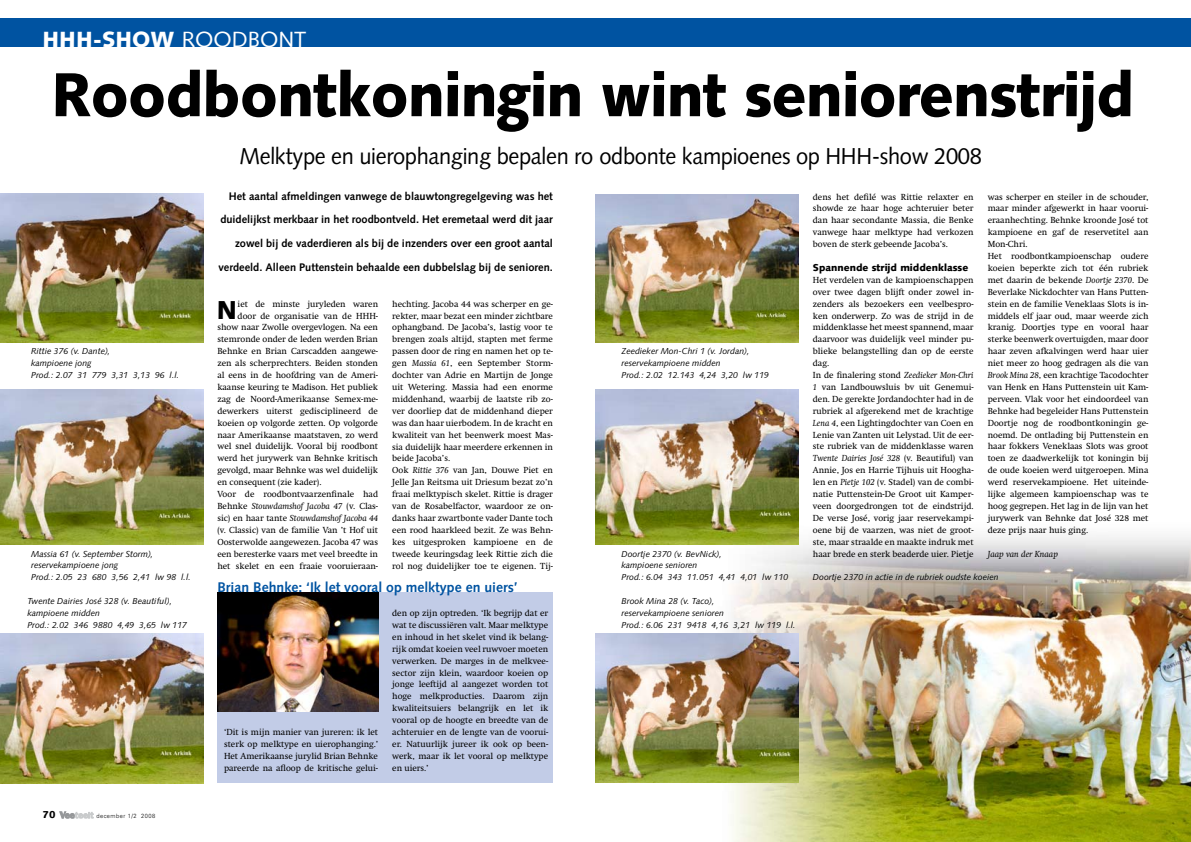
<style>
.page{position:relative;width:1191px;height:842px;background:#fff}
.page>*{position:absolute;margin:0;border:0;box-sizing:border-box;transform-origin:0 0}
.t1{font:900 62px "Syntax";letter-spacing:-.015em;color:#000;scale:.95 1}
.t2{font:900 25.9px "Syntax";color:#000}
.t3{font:23px "Syntax";letter-spacing:-.015em;color:#000;scale:.95 1}
.t4{font:900 22px "Syntax";color:#fff}
.t5{font:700 14px "Syntax";color:#0053a1}
.t6{font:700 11px/23.8px "Syntax";color:#000;text-align:right}
.t7{font:900 10px "Syntax";color:#000}
.t8{font:8.7px/11.9px "Swift";color:#000}
.t9{font:italic 8.7px/11.9px "Syntax";color:#000}
.t10{font:italic 8.7px "Swift";color:#000}
.t11{font:300 6px "Univers";letter-spacing:.08em;color:#000;scale:.95 1}
.s1{font-weight:400}
.s2{font-style:italic}
.s3{font-style:normal}
</style>
<div class="page">
<svg style="left:59px;top:811px;width:35px;height:8px"></svg>
<img style="left:731px;top:492px;width:460px;height:350px">
<div style="left:0;top:19px;width:1191px;height:28px;background:#0053a1"></div>
<img style="left:595px;top:194px;width:203px;height:149px">
<img style="left:595px;top:390px;width:203px;height:155px">
<img style="left:0;top:633px;width:203px;height:150px">
<img style="left:0;top:193px;width:203px;height:149px">
<img style="left:0;top:390px;width:203px;height:155px">
<img style="left:595px;top:633px;width:203px;height:150px">
<div style="left:217px;top:592px;width:336px;height:191px;background:#c2cce7"></div>
<img style="left:217px;top:592px;width:161px;height:119px">
<h3 class="t4" style="left:43px;top:26px;width:265px">HHH-show <span class="s1">roodbont</span></h3>
<h1 class="t1" style="left:51px;top:58px;width:1141px">Roodbontkoningin wint seniorenstrijd</h1>
<h3 class="t3" style="left:239px;top:142px;width:783px">Melktype en uierophanging bepalen ro odbonte kampioenes op HHH-show 2008</h3>
<p class="t6" style="left:218px;top:184px;width:336px">Het aantal afmeldingen vanwege de blauwtongregelgeving was het duidelijkst merkbaar in het roodbontveld. Het eremetaal werd dit jaar zowel bij de vaderdieren als bij de inzenders over een groot aantal verdeeld. Alleen Puttenstein behaalde een dubbelslag bij de senioren.</p>
<p class="t8" style="left:987px;top:191px;width:162px">was scherper en steiler in de schouder, maar minder afgewerkt in haar voorui&shy;eraanhechting. Behnke kroonde José tot kampioene en gaf de reservetitel aan Mon-Chri.<br>Het roodbontkampioenschap oudere koeien beperkte zich tot één rubriek met daarin de bekende <span class="s2">Doortje 2370</span>. De Beverlake Nickdochter van Hans Putten&shy;stein en de familie Veneklaas Slots is in&shy;middels elf jaar oud, maar weerde zich kranig. Doortjes type en vooral haar sterke beenwerk overtuigden, maar door haar zeven afkalvingen werd haar uier niet meer zo hoog gedragen als die van <span class="s2">Brook Mina 28</span>, een krachtige Tacodochter van Henk en Hans Puttenstein uit Kam&shy;perveen. Vlak voor het eindoordeel van Behnke had begeleider Hans Puttenstein Doortje nog de roodbontkoningin ge&shy;noemd. De ontlading bij Puttenstein en haar fokkers Veneklaas Slots was groot toen ze daadwerkelijk tot koningin bij de oude koeien werd uitgeroepen. Mina werd reservekampioene. Het uiteinde&shy;lijke algemeen kampioenschap was te hoog gegrepen. Het lag in de lijn van het jurywerk van Behnke dat José 328 met deze prijs naar huis ging.</p>
<p class="t10" style="left:987px;top:548px;width:72px">Jaap van der Knaap</p>
<p class="t8" style="left:813px;top:191px;width:162px;text-align:justify">dens het defilé was Rittie relaxter en showde ze haar hoge achteruier beter dan haar secondante Massia, die Benke vanwege haar melktype had verkozen boven de sterk gebeende Jacoba’s.</p>
<p class="t7" style="left:813px;top:262px;width:157px">Spannende strijd middenklasse</p>
<p class="t8" style="left:813px;top:274px;width:162px">Het verdelen van de kampioenschappen over twee dagen blijft onder zowel in&shy;zenders als bezoekers een veelbespro&shy;ken onderwerp. Zo was de strijd in de middenklasse het meest spannend, maar daarvoor was duidelijk veel minder pu&shy;blieke belangstelling dan op de eerste dag.<br>In de finalering stond <span class="s2">Zeedieker Mon-Chri 1</span> van Landbouwsluis bv uit Genemui&shy;den. De gerekte Jordandochter had in de rubriek al afgerekend met de krachtige <span class="s2">Lena 4</span>, een Lightingdochter van Coen en Lenie van Zanten uit Lelystad. Uit de eer&shy;ste rubriek van de middenklasse waren <span class="s2">Twente Dairies José 328</span> (v. Beautiful) van Annie, Jos en Harrie Tijhuis uit Hoogha&shy;len en <span class="s2">Pietje 102</span> (v. Stadel) van de combi&shy;natie Puttenstein-De Groot uit Kamper&shy;veen doorgedrongen tot de eindstrijd.<br>De verse José, vorig jaar reservekampi&shy;oene bij de vaarzen, was niet de groot&shy;ste, maar straalde en maakte indruk met haar brede en sterk beaderde uier. Pietje</p>
<h2 class="t2" style="left:217px;top:294px;width:22px">N</h2>
<p class="t8" style="left:238px;top:298px;width:142px">iet de minste juryleden waren</p>
<p class="t8" style="left:392px;top:298px;width:162px">hechting. Jacoba 44 was scherper en ge&shy;rekter, maar bezat een minder zichtbare ophangband. De Jacoba’s, lastig voor te brengen zoals altijd, stapten met ferme passen door de ring en namen het op te&shy;gen <span class="s2">Massia 61</span>, een September Storm&shy;dochter van Adrie en Martijn de Jonge uit Wetering. Massia had een enorme middenhand, waarbij de laatste rib zo&shy;ver doorliep dat de middenhand dieper was dan haar uierbodem. In de kracht en kwaliteit van het beenwerk moest Mas&shy;sia duidelijk haar meerdere erkennen in beide Jacoba’s.<br>Ook <span class="s2">Rittie 376</span> van Jan, Douwe Piet en Jelle Jan Reitsma uit Driesum bezat zo’n fraai melktypisch skelet. Rittie is drager van de Rosabelfactor, waardoor ze on&shy;danks haar zwartbonte vader Dante toch een rood haarkleed bezit. Ze was Behn&shy;kes uitgesproken kampioene en de tweede keuringsdag leek Rittie zich die rol nog duidelijker toe te eigenen. Tij-</p>
<p class="t8" style="left:238px;top:310px;width:142px">door de organisatie van de HHH-</p>
<p class="t8" style="left:217px;top:322px;width:162px">show naar Zwolle overgevlogen. Na een</p>
<p class="t8" style="left:217px;top:333px;width:162px">stemronde onder de leden werden Brian</p>
<p class="t8" style="left:217px;top:345px;width:162px">Behnke en Brian Carscadden aangewe-</p>
<p class="t8" style="left:217px;top:357px;width:162px">zen als scherprechters. Beiden stonden</p>
<p class="t8" style="left:217px;top:369px;width:162px">al eens in de hoofdring van de Ameri-</p>
<p class="t8" style="left:217px;top:381px;width:162px">kaanse keuring te Madison. Het publiek</p>
<p class="t8" style="left:217px;top:393px;width:162px">zag de Noord-Amerikaanse Semex-me-</p>
<p class="t8" style="left:217px;top:405px;width:162px">dewerkers uiterst gedisciplineerd de</p>
<p class="t8" style="left:217px;top:417px;width:162px">koeien op volgorde zetten. Op volgorde</p>
<p class="t8" style="left:217px;top:429px;width:162px">naar Amerikaanse maatstaven, zo werd</p>
<p class="t8" style="left:217px;top:441px;width:162px">wel snel duidelijk. Vooral bij roodbont</p>
<p class="t8" style="left:217px;top:452px;width:162px">werd het jurywerk van Behnke kritisch</p>
<p class="t8" style="left:217px;top:464px;width:162px">gevolgd, maar Behnke was wel duidelijk</p>
<p class="t8" style="left:217px;top:476px;width:106px">en consequent (zie kader).</p>
<p class="t8" style="left:217px;top:488px;width:162px">Voor de roodbontvaarzenfinale had</p>
<p class="t10" style="left:217px;top:501px;width:162px"><span class="s3">Behnke</span> Stouwdamshof Jacoba 47 <span class="s3">(v. Clas-</span></p>
<p class="t10" style="left:217px;top:513px;width:162px"><span class="s3">sic) en haar tante</span> Stouwdamshof Jacoba 44</p>
<p class="t8" style="left:217px;top:524px;width:162px">(v. Classic) van de familie Van ’t Hof uit</p>
<p class="t8" style="left:217px;top:536px;width:162px">Oosterwolde aangewezen. Jacoba 47 was</p>
<p class="t8" style="left:217px;top:548px;width:162px">een beresterke vaars met veel breedte in</p>
<p class="t8" style="left:217px;top:560px;width:162px">het skelet en een fraaie vooruieraan-</p>
<p class="t9" style="left:621px;top:345px;width:149px">Zeedieker Mon-Chri 1 (v. Jordan), reservekampioene midden<br>Prod.: 2.02 12.143 4,24 3,20 lw 119</p>
<p class="t9" style="left:31px;top:345px;width:150px">Rittie 376 (v. Dante),<br>kampioene jong<br>Prod.: 2.07 31 779 3,31 3,13 96 l.l.</p>
<p class="t9" style="left:621px;top:548px;width:168px">Doortje 2370 (v. BevNick),<br>kampioene senioren<br>Prod.: 6.04 343 11.051 4,41 4,01 lw 110</p>
<p class="t9" style="left:31px;top:548px;width:161px">Massia 61 (v. September Storm), reservekampioene jong<br>Prod.: 2.05 23 680 3,56 2,41 lw 98 l.l.</p>
<p class="t9" style="left:27px;top:595px;width:161px">Twente Dairies José 328 (v. Beautiful), kampioene midden<br>Prod.: 2.02 346 9880 4,49 3,65 lw 117</p>
<p class="t9" style="left:813px;top:571px;width:187px">Doortje 2370 in actie in de rubriek oudste koeien</p>
<h3 class="t5" style="left:217px;top:579px;width:302px">Brian Behnke: ‘Ik let vooral op melktype en uiers’</h3>
<p class="t9" style="left:621px;top:595px;width:176px">Brook Mina 28 (v. Taco),<br>reservekampioene senioren<br>Prod.: 6.06 231 9418 4,16 3,21 lw 119 l.l.</p>
<p class="t8" style="left:392px;top:607px;width:157px;text-align:justify">den op zijn optreden. ‘Ik begrijp dat er wat te discussiëren valt. Maar melktype en inhoud in het skelet vind ik belang&shy;rijk omdat koeien veel ruwvoer moeten verwerken. De marges in de melkvee&shy;sector zijn klein, waardoor koeien op jonge leeftijd al aangezet worden tot hoge melkproducties. Daarom zijn kwaliteitsuiers belangrijk en let ik vooral op de hoogte en breedte van de achteruier en de lengte van de voorui&shy;er. Natuurlijk jureer ik ook op been&shy;werk, maar ik let vooral op melktype en uiers.’</p>
<p class="t8" style="left:224px;top:726px;width:156px;text-align:justify">‘Dit is mijn manier van jureren: ik let sterk op melktype en uierophanging.’ Het Amerikaanse jurylid Brian Behnke pareerde na afloop de kritische gelui-</p>
<p class="t7" style="left:43px;top:809px;width:14px">70</p>
<p class="t11" style="left:96px;top:813px;width:63px">december 1/2 2008</p>
</div>
